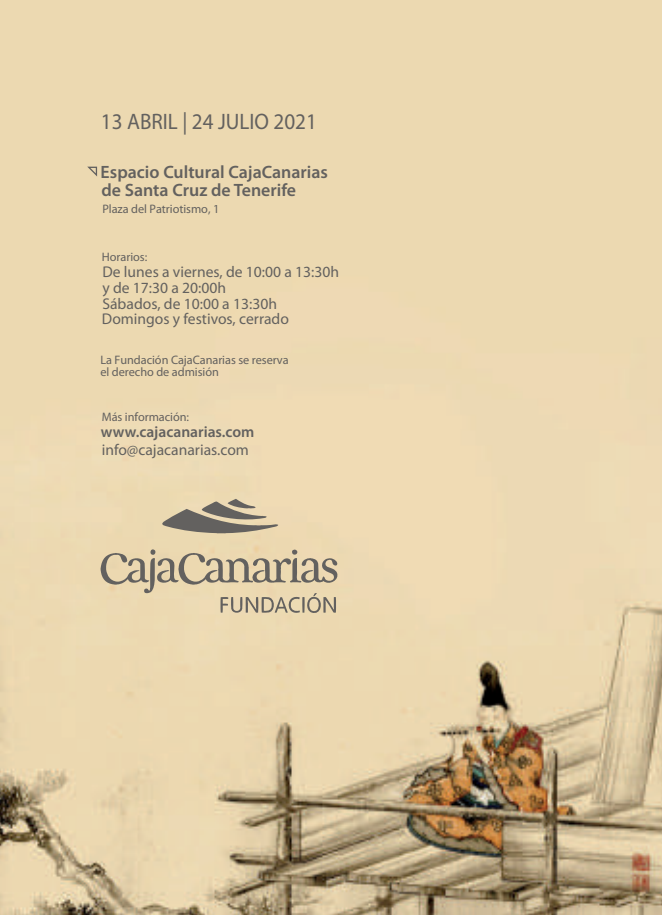
<style>
.page{position:relative;width:662px;height:916px;background:#fff}
.page>*{position:absolute;margin:0;border:0;box-sizing:border-box;transform-origin:0 0}
.t1{font:22.4px "Myriad Pro";color:#63615f;scale:.94 1}
.t2{font:600 18px/18px "Myriad Pro";color:#63615f}
.t3{font:15.6px/15.6px "Myriad Pro";color:#63615f}
.t4{font:600 15.6px "Myriad Pro";color:#63615f}
.t5{font:12.4px/12.4px "Myriad Pro";letter-spacing:-.005em;color:#63615f}
</style>
<div class="page">
<img style="left:0;top:0;width:662px;height:915px">
<svg style="left:87px;top:167px;width:10px;height:9px"></svg>
<svg style="left:101px;top:498px;width:239px;height:118px;fill:#ecd9b1"></svg>
<h1 class="t1" style="left:101px;top:108px;width:231px">13 ABRIL | 24 JULIO 2021</h1>
<p class="t2" style="left:101px;top:163px;width:229px">Espacio Cultural CajaCanarias de Santa Cruz de Tenerife</p>
<p class="t5" style="left:102px;top:202px;width:119px">Plaza del Patriotismo, 1</p>
<p class="t5" style="left:102px;top:250px;width:47px">Horarios:</p>
<p class="t3" style="left:102px;top:264px;width:239px">De lunes a viernes, de 10:00 a 13:30h y de 17:30 a 20:00h<br>Sábados, de 10:00 a 13:30h<br>Domingos y festivos, cerrado</p>
<p class="t5" style="left:100px;top:353px;width:190px">La Fundación CajaCanarias se reserva el derecho de admisión</p>
<p class="t5" style="left:102px;top:410px;width:89px">Más información:</p>
<p class="t4" style="left:101px;top:422px;width:155px">www.cajacanarias.com</p>
<p class="t3" style="left:102px;top:441px;width:149px">info@cajacanarias.com</p>
</div>
